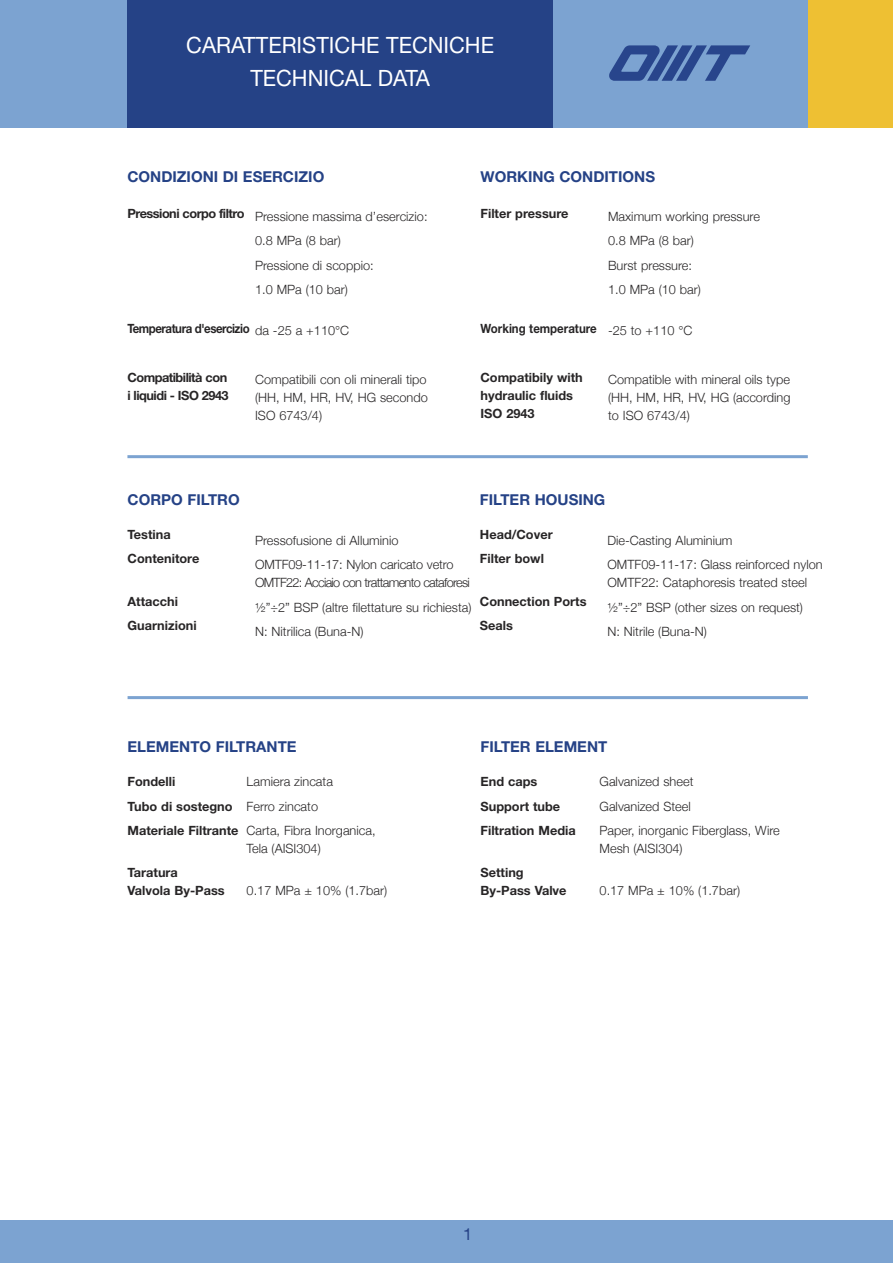
<style>
.page{position:relative;width:893px;height:1263px;background:#fff}
.page>*{position:absolute;margin:0;border:0;box-sizing:border-box;transform-origin:0 0}
.t1{font:22.5px/32.7px "Helvetica Neue";color:#fff;text-align:center}
.t2{font:16.5px "Helvetica Neue";color:#254286}
.t3{font:700 15px "Helvetica Neue";color:#254286}
.t4{font:300 12.75px/24.5px "Helvetica Neue";color:#272526}
.t5{font:700 12.75px/18px "Helvetica Neue";color:#272526}
.t6{font:700 12.75px/18px "Helvetica Neue";letter-spacing:-.04em;color:#272526}
.t7{font:700 12.75px "Helvetica Neue";letter-spacing:-.04em;color:#272526;scale:.9 1}
.t8{font:700 12.75px "Helvetica Neue";color:#272526;scale:.9 1}
.s1{font-weight:700}
</style>
<div class="page">
<div style="left:0;top:0;width:893px;height:128px;background:#7ca3d1"></div>
<svg style="left:609px;top:45px;width:141px;height:36px"></svg>
<div style="left:128px;top:0;width:425px;height:128px;background:#254286"></div>
<div style="left:808px;top:0;width:85px;height:128px;background:#eec033"></div>
<div style="left:0;top:1220px;width:893px;height:43px;background:#7ca3d1"></div>
<hr style="left:127px;top:455px;width:681px;height:3px;background:#7ca3d1">
<hr style="left:128px;top:696px;width:680px;height:3px;background:#7ca3d1">
<h1 class="t1" style="left:186px;top:31px;width:309px">CARATTERISTICHE TECNICHE<br>TECHNICAL DATA</h1>
<p class="t3" style="left:127px;top:172px;width:198px">CONDIZIONI DI ESERCIZIO</p>
<p class="t6" style="left:127px;top:206px;width:119px">Pressioni corpo filtro</p>
<p class="t4" style="left:255px;top:204px;width:174px">Pressione massima d’esercizio:<br>0.8 MPa (8 bar)<br>Pressione di scoppio:<br>1.0 MPa (10 bar)</p>
<p class="t4" style="left:255px;top:318px;width:96px">da -25 a +110°C</p>
<p class="t4" style="left:255px;top:370px;width:174px;line-height:18px;text-align:justify">Compatibili con oli minerali tipo (HH, HM, HR, HV, HG secondo ISO 6743/4)</p>
<p class="t7" style="left:127px;top:324px;width:137px">Temperatura d'esercizio</p>
<p class="t6" style="left:127px;top:369px;width:103px">Compatibilità con i liquidi - ISO 2943</p>
<p class="t3" style="left:480px;top:172px;width:176px">WORKING CONDITIONS</p>
<p class="t5" style="left:480px;top:206px;width:89px">Filter pressure</p>
<p class="t4" style="left:608px;top:204px;width:153px">Maximum working pressure<br>0.8 MPa (8 bar)<br>Burst pressure:<br>1.0 MPa (10 bar)</p>
<p class="t4" style="left:608px;top:318px;width:86px">-25 to +110 °C</p>
<p class="t4" style="left:608px;top:370px;width:184px;line-height:18px;text-align:justify">Compatible with mineral oils type (HH, HM, HR, HV, HG (according to ISO 6743/4)</p>
<p class="t8" style="left:480px;top:324px;width:131px">Working temperature</p>
<p class="t5" style="left:480px;top:369px;width:104px">Compatibily with hydraulic fluids<br>ISO 2943</p>
<p class="t3" style="left:128px;top:495px;width:114px">CORPO FILTRO</p>
<p class="t5" style="left:128px;top:523px;width:73px;line-height:24.5px">Testina<br>Contenitore</p>
<p class="t5" style="left:128px;top:590px;width:71px;line-height:24.5px">Attacchi<br>Guarnizioni</p>
<p class="t4" style="left:255px;top:528px;width:200px">Pressofusione di Alluminio<br>OMTF09-11-17: Nylon caricato vetro</p>
<p class="t4" style="left:255px;top:570px;width:218px">OMTF22: Acciaio con trattamento cataforesi ½”÷2” BSP (altre filettature su richiesta)<br>N: Nitrilica (Buna-N)</p>
<p class="t3" style="left:480px;top:495px;width:127px">FILTER HOUSING</p>
<p class="t5" style="left:480px;top:523px;width:74px;line-height:24.5px">Head/Cover<br>Filter bowl</p>
<p class="t5" style="left:480px;top:590px;width:108px;line-height:24.5px">Connection Ports<br>Seals</p>
<p class="t4" style="left:607px;top:528px;width:217px">Die-Casting Aluminium<br>OMTF09-11-17: Glass reinforced nylon</p>
<p class="t4" style="left:607px;top:570px;width:201px">OMTF22: Cataphoresis treated steel ½”÷2” BSP (other sizes on request)<br>N: Nitrile (Buna-N)</p>
<p class="t3" style="left:128px;top:742px;width:171px">ELEMENTO FILTRANTE</p>
<p class="t5" style="left:128px;top:774px;width:49px">Fondelli</p>
<p class="t4" style="left:128px;top:769px;width:250px;text-indent:119px">Lamiera zincata<br><span class="s1">Tubo di sostegno</span> Ferro zincato<br><span class="s1">Materiale Filtrante</span> Carta, Fibra Inorganica,</p>
<p class="t4" style="left:246px;top:836px;width:76px">Tela (AISI304)</p>
<p class="t5" style="left:128px;top:865px;width:99px">Taratura<br>Valvola By-Pass</p>
<p class="t4" style="left:247px;top:878px;width:142px">0.17 MPa ± 10% (1.7bar)</p>
<p class="t3" style="left:480px;top:742px;width:128px">FILTER ELEMENT</p>
<p class="t5" style="left:480px;top:774px;width:58px">End caps</p>
<p class="t4" style="left:600px;top:769px;width:95px">Galvanized sheet</p>
<p class="t5" style="left:480px;top:798px;width:81px">Support tube</p>
<p class="t4" style="left:600px;top:793px;width:93px">Galvanized Steel</p>
<p class="t5" style="left:480px;top:822px;width:97px">Filtration Media</p>
<p class="t4" style="left:600px;top:821px;width:182px;line-height:18px">Paper, inorganic Fiberglass, Wire<br>Mesh (AISI304)</p>
<p class="t5" style="left:480px;top:865px;width:88px">Setting<br>By-Pass Valve</p>
<p class="t4" style="left:600px;top:878px;width:142px">0.17 MPa ± 10% (1.7bar)</p>
<p class="t2" style="left:463px;top:1228px;width:11px">1</p>
</div>
